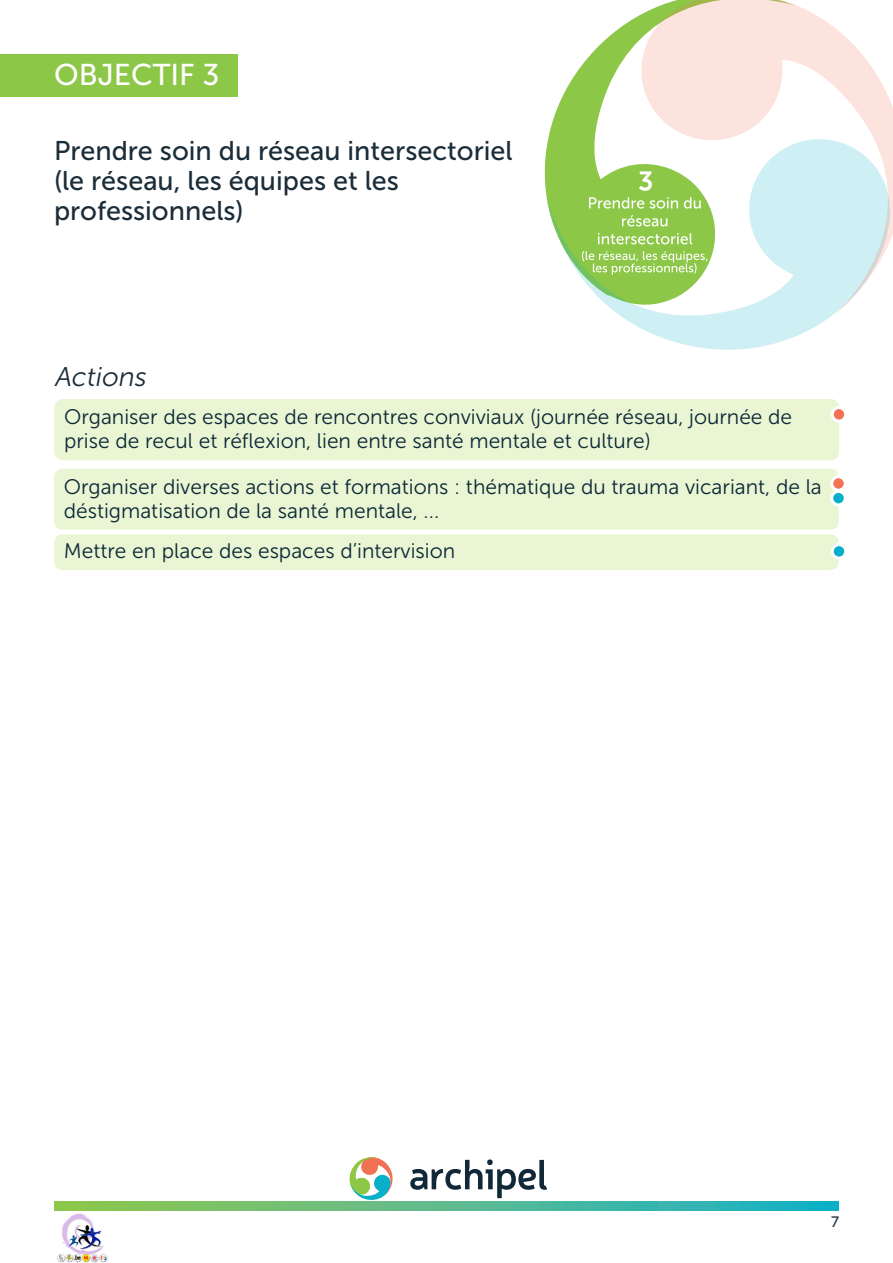
<style>
.page{position:relative;width:893px;height:1263px;background:#fff}
.page>*{position:absolute;margin:0;border:0;box-sizing:border-box;transform-origin:0 0}
.t1{font:30px "Museo Sans 500";color:#fff}
.t2{font:27px/30px "Museo Sans 500";color:#1b2d39}
.t3{font:italic 27px "Museo Sans 300";color:#1b2d39}
.t4{font:21px/24px "Museo Sans 300";color:#0b2836}
.t5{font:15px "Museo Sans 500";color:#1b2d39}
</style>
<div class="page">
<svg style="left:54px;top:1201px;width:785px;height:9px;background:#57bb8c"></svg>
<svg style="left:410px;top:1159px;width:137px;height:39px"></svg>
<svg style="left:350px;top:1157px;width:43px;height:42px"></svg>
<img style="left:57px;top:1213px;width:51px;height:50px">
<div style="left:0;top:54px;width:237px;height:43px;background:#8dc748"></div>
<div style="left:54px;top:399px;width:785px;height:61px;background:#eaf5d4;border-radius:9px"></div>
<div style="left:54px;top:534px;width:785px;height:36px;background:#eaf5d4;border-radius:9px"></div>
<div style="left:54px;top:469px;width:785px;height:61px;background:#eaf5d4;border-radius:9px"></div>
<svg style="left:544px;top:15px;width:96px;height:164px"></svg>
<svg style="left:545px;top:138px;width:289px;height:212px"></svg>
<svg style="left:640px;top:0;width:253px;height:314px"></svg>
<svg style="left:582px;top:251px;width:126px;height:24px;background:#a4d26e"></svg>
<svg style="left:598px;top:233px;width:94px;height:11px"></svg>
<svg style="left:622px;top:215px;width:45px;height:11px"></svg>
<svg style="left:589px;top:197px;width:112px;height:12px"></svg>
<svg style="left:639px;top:171px;width:13px;height:20px"></svg>
<div style="left:832px;top:408px;width:14px;height:13px;background:#f37255;border-radius:50%"></div>
<div style="left:831px;top:406px;width:16px;height:17px;border:3px solid #fff;border-radius:50%"></div>
<div style="left:832px;top:491px;width:13px;height:14px;background:#04b0c9;border-radius:50%"></div>
<div style="left:830px;top:490px;width:17px;height:16px;border:3px solid #fff;border-radius:50%"></div>
<div style="left:832px;top:545px;width:14px;height:13px;background:#04b0c9;border-radius:50%"></div>
<div style="left:831px;top:543px;width:16px;height:17px;border:3px solid #fff;border-radius:50%"></div>
<div style="left:832px;top:477px;width:13px;height:13px;background:#f37255;border-radius:50%"></div>
<div style="left:830px;top:475px;width:17px;height:17px;border:3px solid #fff;border-radius:50%"></div>
<p class="t1" style="left:54px;top:58px;width:167px">OBJECTIF 3</p>
<p class="t2" style="left:54px;top:135px;width:460px">Prendre soin du réseau intersectoriel</p>
<p class="t2" style="left:54px;top:165px;width:346px">(le réseau, les équipes et les professionnels)</p>
<p class="t3" style="left:54px;top:362px;width:98px">Actions</p>
<p class="t4" style="left:64px;top:405px;width:730px">Organiser des espaces de rencontres conviviaux (journée réseau, journée de prise de recul et réflexion, lien entre santé mentale et culture)</p>
<p class="t4" style="left:64px;top:475px;width:759px">Organiser diverses actions et formations : thématique du trauma vicariant, de la déstigmatisation de la santé mentale, ...</p>
<p class="t4" style="left:64px;top:539px;width:393px">Mettre en place des espaces d’intervision</p>
<p class="t5" style="left:831px;top:1213px;width:9px">7</p>
</div>
